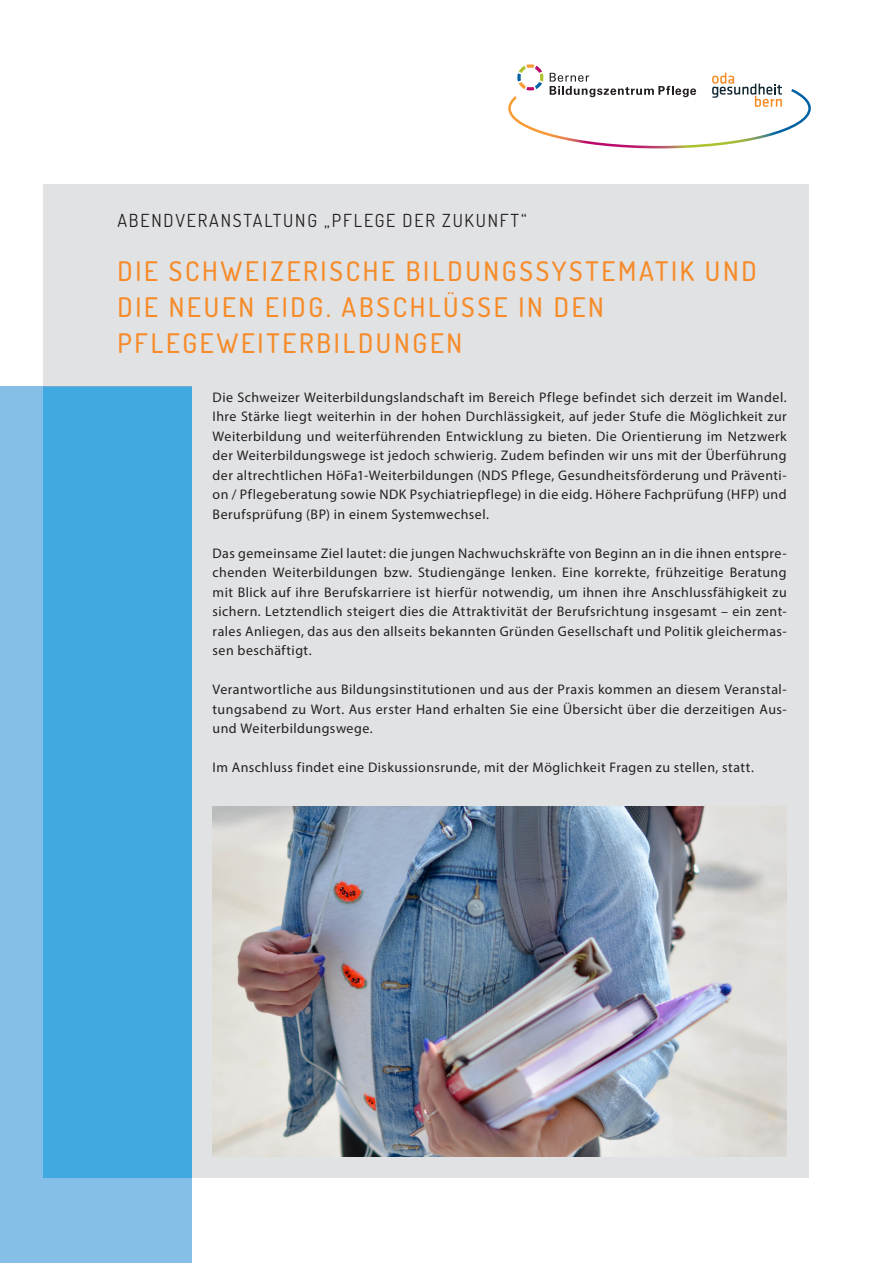
<style>
.page{position:relative;width:893px;height:1263px;background:#fff}
.page>*{position:absolute;margin:0;border:0;box-sizing:border-box;transform-origin:0 0}
.t1{font:500 27px/36px "Dosis";letter-spacing:.1em;color:#f68b29}
.t2{font:18px "Dosis";letter-spacing:.1em;color:#231f20}
.t3{font:13.95px/19.5px "Myriad Pro";letter-spacing:.035em;color:#231f20;text-align:justify}
</style>
<div class="page">
<div style="left:0;top:387px;width:192px;height:876px;background:#85bfe8"></div>
<div style="left:43px;top:184px;width:765px;height:994px;background:#e1e2e4"></div>
<div style="left:43px;top:387px;width:149px;height:791px;background:#40a9df"></div>
<svg style="left:508px;top:64px;width:303px;height:84px"></svg>
<img style="left:213px;top:807px;width:574px;height:350px">
<p class="t2" style="left:117px;top:208px;width:411px">ABENDVERANSTALTUNG „PFLEGE DER ZUKUNFT“</p>
<h1 class="t1" style="left:117px;top:252px;width:641px">DIE SCHWEIZERISCHE BILDUNGSSYSTEMATIK UND<br>DIE NEUEN EIDG. ABSCHLÜSSE IN DEN<br>PFLEGEWEITERBILDUNGEN</h1>
<p class="t3" style="left:213px;top:387px;width:576px">Die Schweizer Weiterbildungslandschaft im Bereich Pflege befindet sich derzeit im Wandel.<br>Ihre Stärke liegt weiterhin in der hohen Durchlässigkeit, auf jeder Stufe die Möglichkeit zur Weiterbildung und weiterführenden Entwicklung zu bieten. Die Orientierung im Netzwerk der Weiterbildungswege ist jedoch schwierig. Zudem befinden wir uns mit der Überführung der altrechtlichen HöFa1-Weiterbildungen (NDS Pflege, Gesundheitsförderung und Präventi&shy;on / Pflegeberatung sowie NDK Psychiatriepflege) in die eidg. Höhere Fachprüfung (HFP) und Berufsprüfung (BP) in einem Systemwechsel.</p>
<p class="t3" style="left:213px;top:543px;width:576px">Das gemeinsame Ziel lautet: die jungen Nachwuchskräfte von Beginn an in die ihnen entspre&shy;chenden Weiterbildungen bzw. Studiengänge lenken. Eine korrekte, frühzeitige Beratung mit Blick auf ihre Berufskarriere ist hierfür notwendig, um ihnen ihre Anschlussfähigkeit zu sichern. Letztendlich steigert dies die Attraktivität der Berufsrichtung insgesamt – ein zent&shy;rales Anliegen, das aus den allseits bekannten Gründen Gesellschaft und Politik gleichermas&shy;sen beschäftigt.</p>
<p class="t3" style="left:213px;top:680px;width:576px">Verantwortliche aus Bildungsinstitutionen und aus der Praxis kommen an diesem Veranstal&shy;tungsabend zu Wort. Aus erster Hand erhalten Sie eine Übersicht über die derzeitigen Aus&shy;und Weiterbildungswege.</p>
<p class="t3" style="left:213px;top:758px;width:543px">Im Anschluss findet eine Diskussionsrunde, mit der Möglichkeit Fragen zu stellen, statt.</p>
</div>
